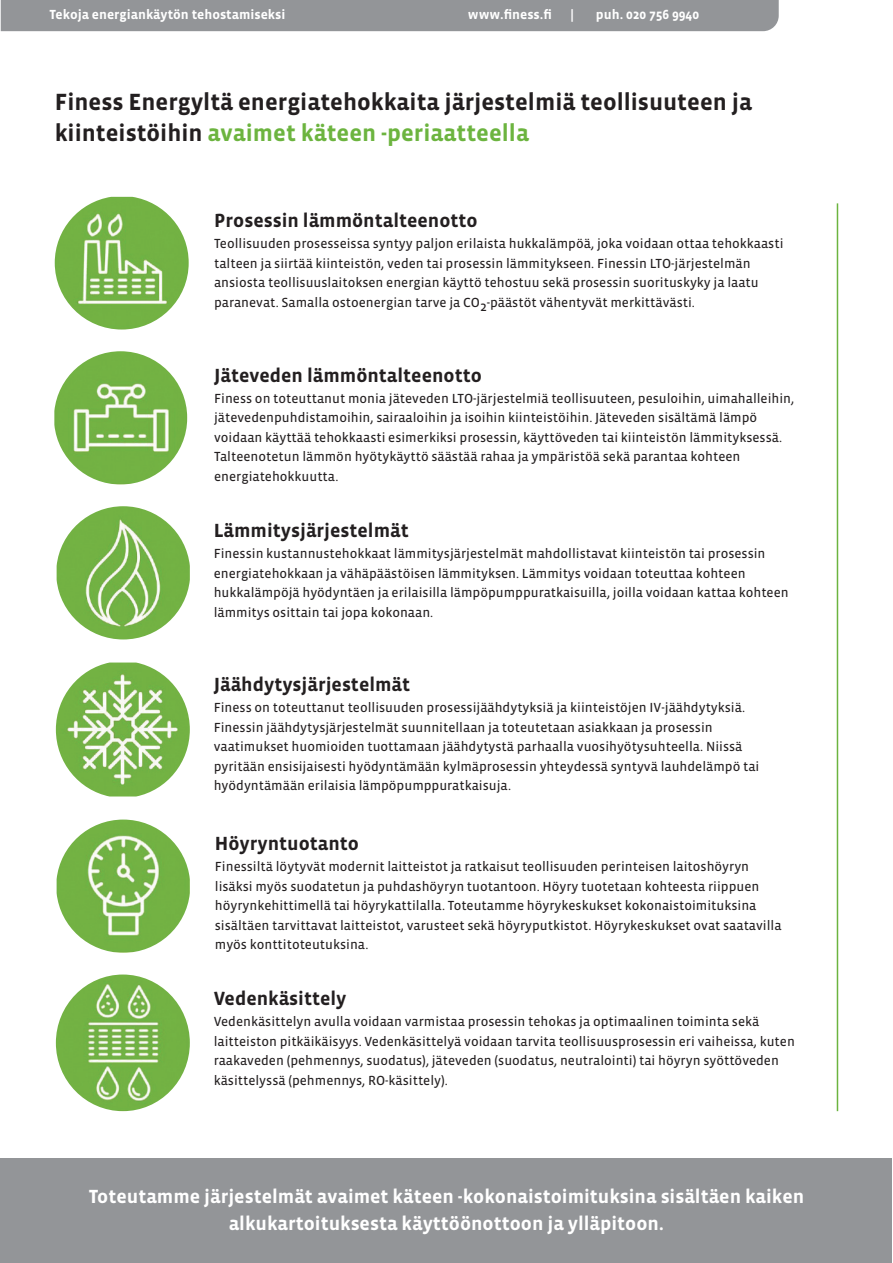
<style>
.page{position:relative;width:893px;height:1263px;background:#fff}
.page>*{position:absolute;margin:0;border:0;box-sizing:border-box;transform-origin:0 0}
.t1{font:700 24px/31.5px "Vista Sans OTCE";color:#231f20}
.t2{font:700 19.5px "Vista Sans OTCE";color:#231f20}
.t3{font:700 19.5px/27px "Vista Sans OTCE";color:#fff;text-align:center}
.t4{font:13.5px/19.5px "Vista Sans OTCE";color:#231f20}
.t5{font:700 13.5px "Vista Sans OTCE";color:#fff}
.s1{color:#6cb43f}
</style>
<div class="page">
<img style="left:54px;top:351px;width:133px;height:133px">
<img style="left:56px;top:974px;width:134px;height:137px">
<img style="left:56px;top:662px;width:134px;height:134px">
<img style="left:57px;top:506px;width:133px;height:133px">
<img style="left:57px;top:819px;width:133px;height:134px">
<img style="left:55px;top:197px;width:134px;height:133px">
<div style="left:1px;top:0;width:778px;height:31px;background:#939598"></div>
<hr style="left:837px;top:203px;width:1px;height:908px;background:#6cb43f">
<div style="left:1px;top:1158px;width:891px;height:104px;background:#939598"></div>
<p class="t5" style="left:50px;top:7px;width:237px">Tekoja energiankäytön tehostamiseksi</p>
<p class="t5" style="left:468px;top:7px;width:86px">www.finess.fi</p>
<p class="t5" style="left:570px;top:7px;width:5px">|</p>
<p class="t5" style="left:596px;top:7px;width:105px">puh. 020 756 9940</p>
<h1 class="t1" style="left:55px;top:86px;width:699px">Finess Energyltä energiatehokkaita järjestelmiä teollisuuteen ja kiinteistöihin <span class="s1">avaimet käteen -periaatteella</span></h1>
<h2 class="t2" style="left:214px;top:209px;width:265px">Prosessin lämmöntalteenotto</h2>
<p class="t4" style="left:214px;top:234px;width:571px">Teollisuuden prosesseissa syntyy paljon erilaista hukkalämpöä, joka voidaan ottaa tehokkaasti talteen ja siirtää kiinteistön, veden tai prosessin lämmitykseen. Finessin LTO-järjestelmän ansiosta teollisuuslaitoksen energian käyttö tehostuu sekä prosessin suorituskyky ja laatu paranevat. Samalla ostoenergian tarve ja CO2-päästöt vähentyvät merkittävästi.</p>
<h2 class="t2" style="left:214px;top:364px;width:269px">Jäteveden lämmöntalteenotto</h2>
<p class="t4" style="left:214px;top:388px;width:582px">Finess on toteuttanut monia jäteveden LTO-järjestelmiä teollisuuteen, pesuloihin, uimahalleihin, jätevedenpuhdistamoihin, sairaaloihin ja isoihin kiinteistöihin. Jäteveden sisältämä lämpö voidaan käyttää tehokkaasti esimerkiksi prosessin, käyttöveden tai kiinteistön lämmityksessä.<br>Talteenotetun lämmön hyötykäyttö säästää rahaa ja ympäristöä sekä parantaa kohteen energiatehokkuutta.</p>
<h2 class="t2" style="left:214px;top:519px;width:197px">Lämmitysjärjestelmät</h2>
<p class="t4" style="left:214px;top:544px;width:576px">Finessin kustannustehokkaat lämmitysjärjestelmät mahdollistavat kiinteistön tai prosessin energiatehokkaan ja vähäpäästöisen lämmityksen. Lämmitys voidaan toteuttaa kohteen hukkalämpöjä hyödyntäen ja erilaisilla lämpöpumppuratkaisuilla, joilla voidaan kattaa kohteen lämmitys osittain tai jopa kokonaan.</p>
<h2 class="t2" style="left:214px;top:673px;width:198px">Jäähdytysjärjestelmät</h2>
<p class="t4" style="left:214px;top:698px;width:547px">Finess on toteuttanut teollisuuden prosessijäähdytyksiä ja kiinteistöjen IV-jäähdytyksiä.<br>Finessin jäähdytysjärjestelmät suunnitellaan ja toteutetaan asiakkaan ja prosessin vaatimukset huomioiden tuottamaan jäähdytystä parhaalla vuosihyötysuhteella. Niissä pyritään ensisijaisesti hyödyntämään kylmäprosessin yhteydessä syntyvä lauhdelämpö tai hyödyntämään erilaisia lämpöpumppuratkaisuja.</p>
<h2 class="t2" style="left:215px;top:832px;width:146px">Höyryntuotanto</h2>
<p class="t4" style="left:215px;top:857px;width:568px">Finessiltä löytyvät modernit laitteistot ja ratkaisut teollisuuden perinteisen laitoshöyryn lisäksi myös suodatetun ja puhdashöyryn tuotantoon. Höyry tuotetaan kohteesta riippuen höyrynkehittimellä tai höyrykattilalla. Toteutamme höyrykeskukset kokonaistoimituksina sisältäen tarvittavat laitteistot, varusteet sekä höyryputkistot. Höyrykeskukset ovat saatavilla myös konttitoteutuksina.</p>
<h2 class="t2" style="left:214px;top:987px;width:134px">Vedenkäsittely</h2>
<p class="t4" style="left:214px;top:1011px;width:583px">Vedenkäsittelyn avulla voidaan varmistaa prosessin tehokas ja optimaalinen toiminta sekä laitteiston pitkäikäisyys. Vedenkäsittelyä voidaan tarvita teollisuusprosessin eri vaiheissa, kuten raakaveden (pehmennys, suodatus), jäteveden (suodatus, neutralointi) tai höyryn syöttöveden käsittelyssä (pehmennys, RO-käsittely).</p>
<h2 class="t3" style="left:89px;top:1183px;width:717px">Toteutamme järjestelmät avaimet käteen -kokonaistoimituksina sisältäen kaiken alkukartoituksesta käyttöönottoon ja ylläpitoon.</h2>
</div>
